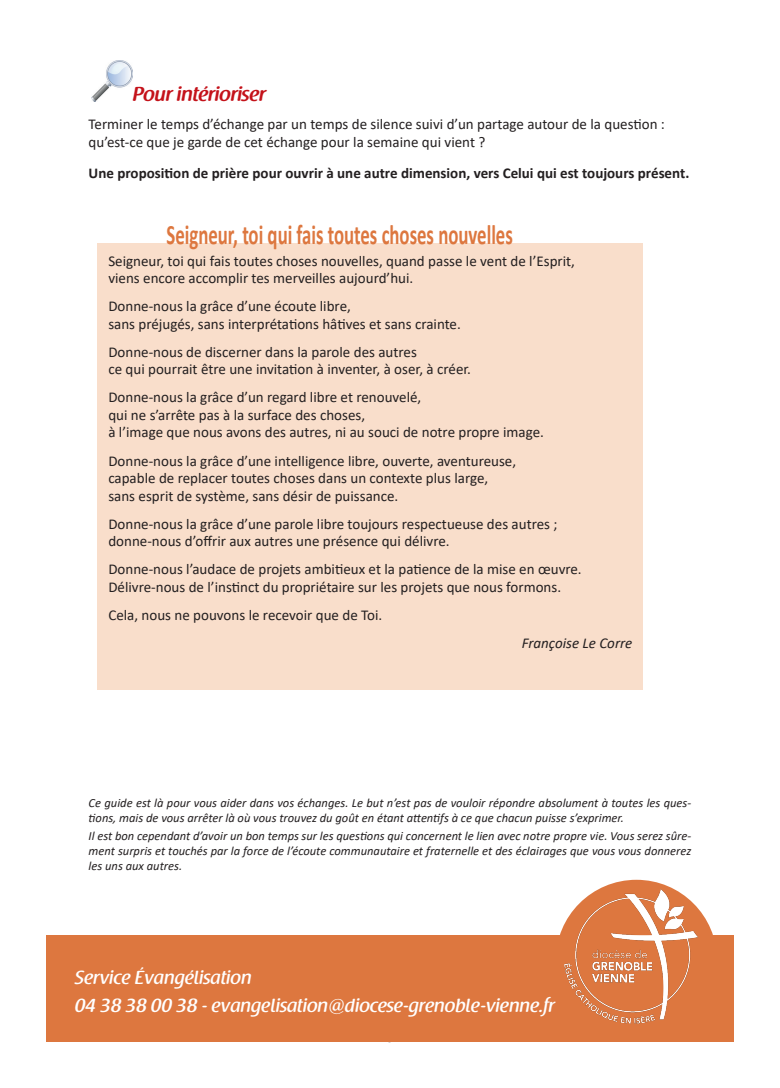
<style>
.page{position:relative;width:780px;height:1088px;background:#fff}
.page>*{position:absolute;margin:0;border:0;box-sizing:border-box;transform-origin:0 0}
.t1{font:700 28.12px "Calibri";color:#dd773f;scale:.67 1}
.t2{font:600 20px "Raspoutine";color:#c4121a}
.t3{font:500 18.75px/27.5px "Raspoutine";color:#fff}
.t4{font:15px/17.5px "Calibri";color:#231f20}
.t5{font:700 15px "Calibri";color:#231f20}
.t6{font:italic 15px "Calibri";color:#231f20}
.t7{font:italic 12.5px/15px "Calibri";color:#231f20}
</style>
<div class="page">
<img style="left:91px;top:60px;width:42px;height:41px">
<div style="left:98px;top:244px;width:545px;height:446px;background:#f9decb"></div>
<div style="left:555px;top:880px;width:162px;height:161px;background:#dd773f;border-radius:50%"></div>
<div style="left:46px;top:935px;width:687px;height:107px;background:#dd773f"></div>
<img style="left:559px;top:889px;width:139px;height:135px">
<h2 class="t2" style="left:133px;top:83px;width:134px">Pour intérioriser</h2>
<p class="t4" style="left:89px;top:115px;width:578px">Terminer le temps d’échange par un temps de silence suivi d’un partage autour de la question : qu’est-ce que je garde de cet échange pour la semaine qui vient ?</p>
<p class="t5" style="left:89px;top:163px;width:602px">Une proposition de prière pour ouvrir à une autre dimension, vers Celui qui est toujours présent.</p>
<h1 class="t1" style="left:166px;top:215px;width:518px">Seigneur, toi qui fais toutes choses nouvelles</h1>
<p class="t4" style="left:108px;top:251px;width:468px">Seigneur, toi qui fais toutes choses nouvelles, quand passe le vent de l’Esprit, viens encore accomplir tes merveilles aujourd’hui.</p>
<p class="t4" style="left:108px;top:297px;width:354px">Donne-nous la grâce d’une écoute libre,<br>sans préjugés, sans interprétations hâtives et sans crainte.</p>
<p class="t4" style="left:108px;top:343px;width:364px">Donne-nous de discerner dans la parole des autres<br>ce qui pourrait être une invitation à inventer, à oser, à créer.</p>
<p class="t4" style="left:108px;top:388px;width:437px">Donne-nous la grâce d’un regard libre et renouvelé,<br>qui ne s’arrête pas à la surface des choses,<br>à l’image que nous avons des autres, ni au souci de notre propre image.</p>
<p class="t4" style="left:108px;top:451px;width:409px">Donne-nous la grâce d’une intelligence libre, ouverte, aventureuse, capable de replacer toutes choses dans un contexte plus large, sans esprit de système, sans désir de puissance.</p>
<p class="t4" style="left:108px;top:515px;width:450px">Donne-nous la grâce d’une parole libre toujours respectueuse des autres ; donne-nous d’offrir aux autres une présence qui délivre.</p>
<p class="t4" style="left:108px;top:560px;width:475px">Donne-nous l’audace de projets ambitieux et la patience de la mise en œuvre.<br>Délivre-nous de l’instinct du propriétaire sur les projets que nous formons.</p>
<p class="t4" style="left:108px;top:606px;width:275px">Cela, nous ne pouvons le recevoir que de Toi.</p>
<p class="t6" style="left:521px;top:633px;width:112px">Françoise Le Corre</p>
<p class="t7" style="left:89px;top:794px;width:604px">Ce guide est là pour vous aider dans vos échanges. Le but n’est pas de vouloir répondre absolument à toutes les ques&shy;tions, mais de vous arrêter là où vous trouvez du goût en étant attentifs à ce que chacun puisse s’exprimer.</p>
<p class="t7" style="left:89px;top:828px;width:604px;text-align:justify">Il est bon cependant d’avoir un bon temps sur les questions qui concernent le lien avec notre propre vie. Vous serez sûre&shy;ment surpris et touchés par la force de l’écoute communautaire et fraternelle et des éclairages que vous vous donnerez les uns aux autres.</p>
<p class="t3" style="left:74px;top:964px;width:482px">Service Évangélisation<br>04 38 38 00 38 - evangelisation@diocese-grenoble-vienne.fr</p>
</div>
